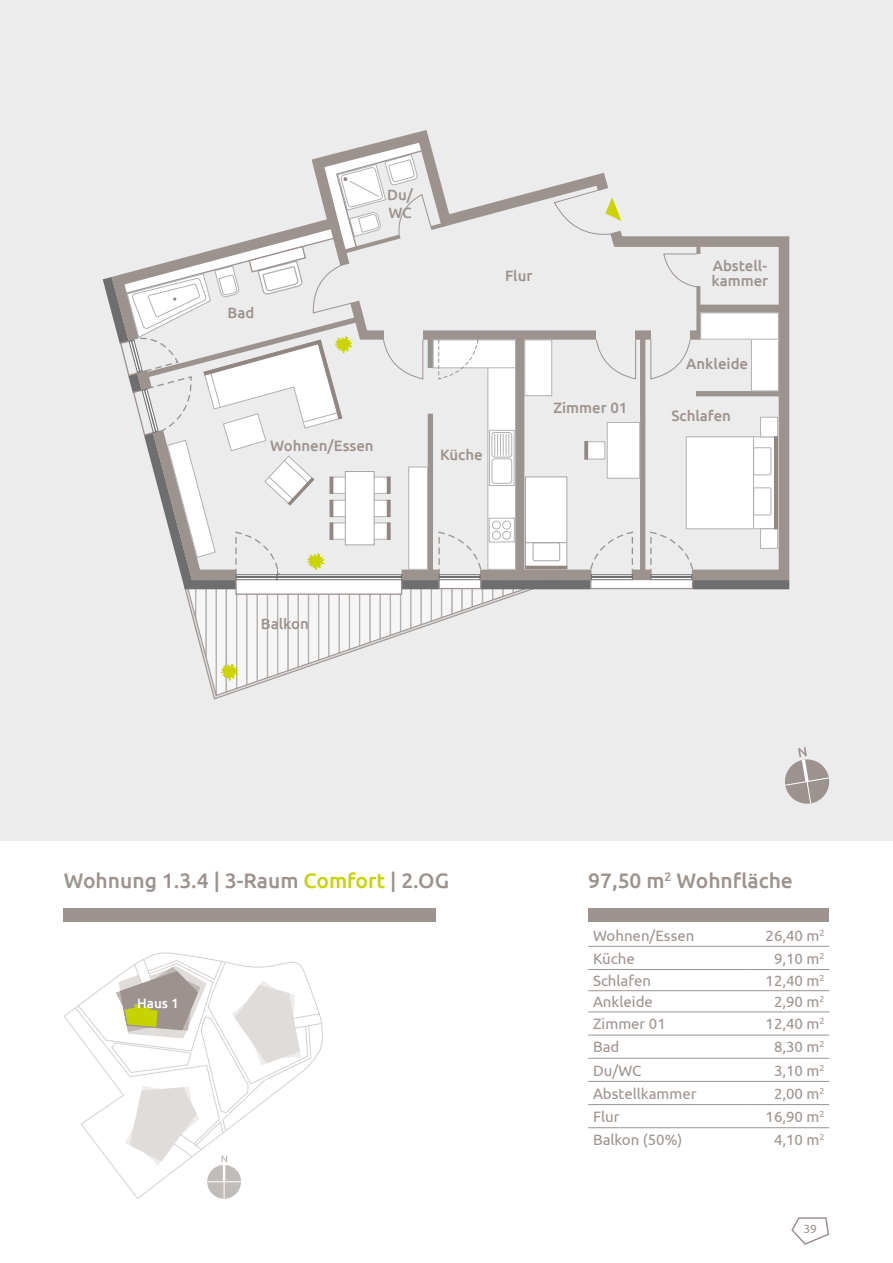
<style>
.page{position:relative;width:893px;height:1263px;background:#fff}
.page>*{position:absolute;margin:0;border:0;box-sizing:border-box;transform-origin:0 0}
.t1{font:500 21px "Ubuntu";color:#9d938e}
.t2{font:15px "Ubuntu";color:#9d938e}
.t3{font:500 15px/18px "Ubuntu";color:#9d938e}
.t4{font:500 13.5px "Ubuntu";color:#fff}
.t5{font:12px "Ubuntu";color:#9d938e}
.s1{color:#c6d300}
</style>
<div class="page">
<div style="left:0;top:0;width:893px;height:841px;background:#ececec"></div>
<div style="left:64px;top:908px;width:372px;height:14px;background:#9d938e"></div>
<div style="left:588px;top:908px;width:241px;height:14px;background:#9d938e"></div>
<svg style="left:105px;top:130px;width:685px;height:455px"></svg>
<div style="left:699px;top:305px;width:85px;height:8px;background:#9d938e"></div>
<svg style="left:525px;top:212px;width:185px;height:132px"></svg>
<div style="left:640px;top:335px;width:5px;height:237px;background:#9d938e"></div>
<div style="left:696px;top:391px;width:88px;height:5px;background:#9d938e"></div>
<div style="left:597px;top:329px;width:38px;height:13px;background:#ececec"></div>
<svg style="left:595px;top:339px;width:41px;height:41px"></svg>
<div style="left:651px;top:329px;width:39px;height:13px;background:#ececec"></div>
<svg style="left:650px;top:339px;width:41px;height:41px"></svg>
<div style="left:695px;top:254px;width:11px;height:32px;background:#ececec"></div>
<svg style="left:663px;top:253px;width:35px;height:35px"></svg>
<svg style="left:553px;top:189px;width:68px;height:47px"></svg>
<svg style="left:588px;top:531px;width:108px;height:59px"></svg>
<div style="left:591px;top:574px;width:42px;height:6px;border:1px solid #6e6e6e"></div>
<hr style="left:591px;top:576px;width:41px;height:2px;background:#6e6e6e">
<div style="left:686px;top:437px;width:92px;height:92px;background:#fff"></div>
<div style="left:686px;top:436px;width:92px;height:93px;border:1px solid #b0b2b2"></div>
<div style="left:753px;top:447px;width:18px;height:28px;border:1px solid #b0b2b2;border-radius:2px"></div>
<div style="left:753px;top:487px;width:18px;height:28px;border:1px solid #b0b2b2;border-radius:2px"></div>
<hr style="left:753px;top:437px;width:1px;height:92px;background:#b0b2b2">
<div style="left:760px;top:417px;width:18px;height:20px;background:#fff"></div>
<div style="left:760px;top:417px;width:18px;height:20px;border:1px solid #b0b2b2"></div>
<div style="left:760px;top:529px;width:18px;height:19px;background:#fff"></div>
<div style="left:760px;top:528px;width:18px;height:21px;border:1px solid #b0b2b2"></div>
<div style="left:774px;top:436px;width:4px;height:93px;border:1px solid #918681"></div>
<div style="left:751px;top:313px;width:27px;height:78px;background:#fff"></div>
<div style="left:751px;top:313px;width:28px;height:78px;border:1px solid #b0b2b2"></div>
<div style="left:701px;top:313px;width:77px;height:26px;background:#fff"></div>
<div style="left:700px;top:313px;width:79px;height:26px;border:1px solid #b0b2b2"></div>
<div style="left:525px;top:477px;width:42px;height:92px;background:#fff"></div>
<div style="left:525px;top:477px;width:42px;height:92px;border:1px solid #a6a6a6"></div>
<div style="left:533px;top:542px;width:27px;height:19px;border:1px solid #a6a6a6;border-radius:2px"></div>
<hr style="left:525px;top:542px;width:42px;height:1px;background:#a6a6a6">
<div style="left:525px;top:566px;width:42px;height:3px;border:1px solid #918681"></div>
<div style="left:607px;top:422px;width:33px;height:56px;background:#fff"></div>
<div style="left:607px;top:422px;width:33px;height:57px;border:1px solid #b0b2b2"></div>
<div style="left:585px;top:442px;width:20px;height:17px;background:#fff"></div>
<div style="left:585px;top:441px;width:20px;height:18px;border:1px solid #b0b2b2"></div>
<div style="left:585px;top:441px;width:3px;height:18px;border:1px solid #918681"></div>
<div style="left:525px;top:340px;width:27px;height:56px;background:#fff"></div>
<div style="left:524px;top:340px;width:28px;height:56px;border:1px solid #b0b2b2"></div>
<svg style="left:116px;top:136px;width:409px;height:563px"></svg>
<svg style="left:64px;top:952px;width:259px;height:247px"></svg>
<svg style="left:116px;top:966px;width:91px;height:72px"></svg>
<div style="left:207px;top:1165px;width:34px;height:34px;background:#c2bcb8;border-radius:50%"></div>
<hr style="left:224px;top:1165px;width:1px;height:34px;background:#fff">
<hr style="left:207px;top:1181px;width:34px;height:1px;background:#fff">
<svg style="left:221px;top:1155px;width:6px;height:27px"></svg>
<svg style="left:785px;top:747px;width:45px;height:57px"></svg>
<hr style="left:588px;top:946px;width:161px;height:1px;background:#9d938e">
<hr style="left:749px;top:946px;width:80px;height:1px;background:#9d938e">
<hr style="left:588px;top:969px;width:161px;height:1px;background:#9d938e">
<hr style="left:749px;top:969px;width:80px;height:1px;background:#9d938e">
<hr style="left:588px;top:990px;width:161px;height:1px;background:#9d938e">
<hr style="left:749px;top:990px;width:80px;height:1px;background:#9d938e">
<hr style="left:588px;top:1011px;width:161px;height:1px;background:#9d938e">
<hr style="left:749px;top:1011px;width:80px;height:1px;background:#9d938e">
<hr style="left:588px;top:1035px;width:161px;height:1px;background:#9d938e">
<hr style="left:749px;top:1035px;width:80px;height:1px;background:#9d938e">
<hr style="left:588px;top:1058px;width:161px;height:1px;background:#9d938e">
<hr style="left:749px;top:1058px;width:80px;height:1px;background:#9d938e">
<hr style="left:588px;top:1081px;width:161px;height:1px;background:#9d938e">
<hr style="left:749px;top:1081px;width:80px;height:1px;background:#9d938e">
<hr style="left:588px;top:1104px;width:161px;height:1px;background:#9d938e">
<hr style="left:749px;top:1104px;width:80px;height:1px;background:#9d938e">
<hr style="left:588px;top:1127px;width:161px;height:1px;background:#9d938e">
<hr style="left:749px;top:1127px;width:80px;height:1px;background:#9d938e">
<svg style="left:791px;top:1217px;width:39px;height:28px"></svg>
<p class="t3" style="left:228px;top:303px;width:28px">Bad</p>
<p class="t3" style="left:387px;top:185px;width:27px">Du/<br>WC</p>
<p class="t3" style="left:505px;top:266px;width:29px">Flur</p>
<p class="t3" style="left:270px;top:436px;width:105px">Wohnen/Essen</p>
<p class="t3" style="left:440px;top:445px;width:44px">Küche</p>
<p class="t3" style="left:553px;top:398px;width:76px">Zimmer 01</p>
<p class="t3" style="left:711px;top:257px;width:58px;line-height:15px">Abstell&shy;kammer</p>
<p class="t3" style="left:686px;top:354px;width:63px">Ankleide</p>
<p class="t3" style="left:671px;top:406px;width:61px">Schlafen</p>
<p class="t3" style="left:261px;top:614px;width:49px">Balkon</p>
<h1 class="t1" style="left:64px;top:867px;width:387px">Wohnung 1.3.4 | 3-Raum <span class="s1">Comfort</span> | 2.OG</h1>
<p class="t4" style="left:137px;top:995px;width:43px">Haus 1</p>
<h1 class="t1" style="left:588px;top:867px;width:206px">97,50 m<sup>2</sup> Wohnfläche</h1>
<p class="t2" style="left:593px;top:926px;width:103px">Wohnen/Essen</p>
<p class="t2" style="left:766px;top:926px;width:60px">26,40 m<sup>2</sup></p>
<p class="t2" style="left:593px;top:949px;width:43px">Küche</p>
<p class="t2" style="left:774px;top:949px;width:52px">9,10 m<sup>2</sup></p>
<p class="t2" style="left:593px;top:971px;width:60px">Schlafen</p>
<p class="t2" style="left:766px;top:971px;width:60px">12,40 m<sup>2</sup></p>
<p class="t2" style="left:593px;top:993px;width:61px">Ankleide</p>
<p class="t2" style="left:774px;top:993px;width:52px">2,90 m<sup>2</sup></p>
<p class="t2" style="left:593px;top:1015px;width:74px">Zimmer 01</p>
<p class="t2" style="left:766px;top:1015px;width:60px">12,40 m<sup>2</sup></p>
<p class="t2" style="left:593px;top:1038px;width:28px">Bad</p>
<p class="t2" style="left:774px;top:1038px;width:52px">8,30 m<sup>2</sup></p>
<p class="t2" style="left:593px;top:1061px;width:50px">Du/WC</p>
<p class="t2" style="left:774px;top:1061px;width:52px">3,10 m<sup>2</sup></p>
<p class="t2" style="left:593px;top:1084px;width:105px">Abstellkammer</p>
<p class="t2" style="left:774px;top:1084px;width:52px">2,00 m<sup>2</sup></p>
<p class="t2" style="left:593px;top:1107px;width:28px">Flur</p>
<p class="t2" style="left:766px;top:1107px;width:60px">16,90 m<sup>2</sup></p>
<p class="t2" style="left:593px;top:1131px;width:91px">Balkon (50%)</p>
<p class="t2" style="left:774px;top:1131px;width:52px">4,10 m<sup>2</sup></p>
<p class="t5" style="left:803px;top:1221px;width:15px">39</p>
</div>
